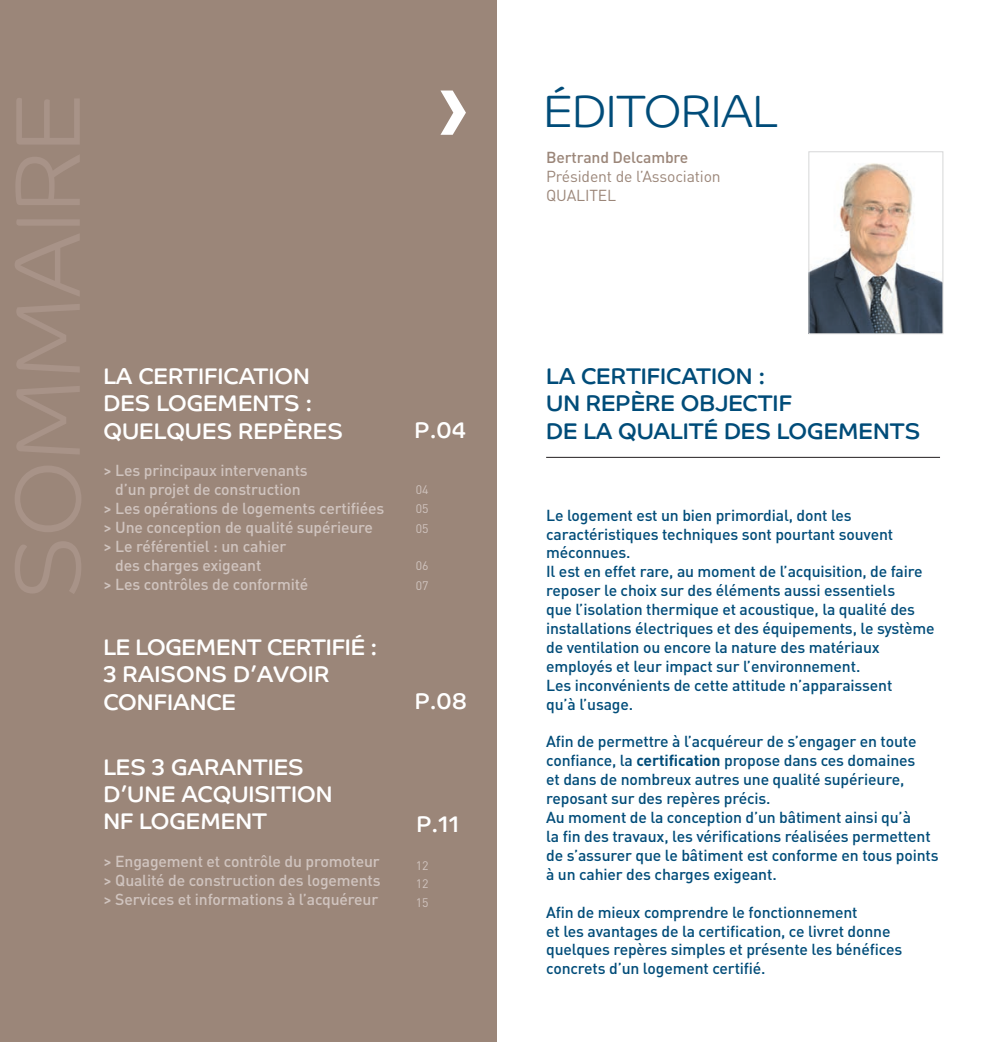
<style>
.page{position:relative;width:993px;height:1042px;background:#fff}
.page>*{position:absolute;margin:0;border:0;box-sizing:border-box;transform-origin:0 0}
.t1{font:300 45.5px "Co Headline";color:#004c79}
.t2{font:22.75px/27.3px "Co Headline";color:#fff}
.t3{font:22.75px/27.3px "Co Headline";color:#004c79}
.t4{font:500 15.75px/18.9px "DIN Pro";letter-spacing:-.01em;color:#004c79}
.t5{font:500 15.75px/18.9px "DIN Pro";letter-spacing:-.01em;color:#d0c4bf;text-align:justify}
.t6{font:15.75px/18.9px "DIN Pro";letter-spacing:-.01em;color:#9b8679}
.t7{font:500 15.75px "DIN Pro";letter-spacing:-.01em;color:#9b8679}
.t8{font:12.25px/19.8px "DIN Pro";letter-spacing:-.01em;color:#d0c4bf}
.s1{font-weight:700}
</style>
<div class="page">
<div style="left:0;top:0;width:496px;height:1042px;background:#9b8679"></div>
<hr style="left:546px;top:457px;width:393px;height:1px;background:#231f20">
<svg style="left:440px;top:91px;width:26px;height:44px"></svg>
<img style="left:810px;top:163px;width:131px;height:169px">
<div style="left:808px;top:151px;width:135px;height:183px;border:1px solid #d6d7d8"></div>
<h2 class="t2" style="left:103px;top:362px;width:241px">LA CERTIFICATION<br>DES LOGEMENTS :<br>QUELQUES REPÈRES</h2>
<p class="t5" style="left:103px;top:459px;width:206px">&gt; Les principaux intervenants</p>
<p class="t5" style="left:115px;top:478px;width:187px">d’un projet de construction</p>
<p class="t5" style="left:103px;top:497px;width:282px">&gt; Les opérations de logements certifiées</p>
<p class="t5" style="left:103px;top:516px;width:271px">&gt; Une conception de qualité supérieure</p>
<p class="t5" style="left:103px;top:535px;width:184px">&gt; Le référentiel : un cahier</p>
<p class="t5" style="left:115px;top:554px;width:148px">des charges exigeant</p>
<p class="t5" style="left:103px;top:573px;width:206px">&gt; Les contrôles de conformité</p>
<h2 class="t2" style="left:103px;top:633px;width:275px">LE LOGEMENT CERTIFIÉ :<br>3 RAISONS D’AVOIR<br>CONFIANCE</h2>
<h2 class="t2" style="left:103px;top:753px;width:227px">LES 3 GARANTIES<br>D’UNE ACQUISITION<br>NF LOGEMENT</h2>
<p class="t5" style="left:103px;top:850px;width:278px">&gt; Engagement et contrôle du promoteur &gt; Qualité de construction des logements &gt; Services et informations à l’acquéreur</p>
<h2 class="t2" style="left:414px;top:416px;width:53px">P.04</h2>
<p class="t8" style="left:416px;top:479px;width:14px">04</p>
<p class="t8" style="left:416px;top:497px;width:14px">05<br>05</p>
<p class="t8" style="left:416px;top:555px;width:14px">06</p>
<p class="t8" style="left:416px;top:574px;width:14px">07</p>
<h2 class="t2" style="left:414px;top:688px;width:54px">P.08</h2>
<h2 class="t2" style="left:416px;top:810px;width:45px">P.11</h2>
<p class="t8" style="left:416px;top:854px;width:14px">12</p>
<p class="t8" style="left:416px;top:873px;width:14px;line-height:18.7px">12<br>15</p>
<h1 class="t1" style="left:543px;top:84px;width:235px">ÉDITORIAL</h1>
<p class="t7" style="left:546px;top:145px;width:144px">Bertrand Delcambre</p>
<p class="t6" style="left:546px;top:165px;width:176px">Président de l’Association<br>QUALITEL</p>
<h2 class="t3" style="left:546px;top:362px;width:375px">LA CERTIFICATION :<br>UN REPÈRE OBJECTIF<br>DE LA QUALITÉ DES LOGEMENTS</h2>
<p class="t4" style="left:546px;top:504px;width:390px">Le logement est un bien primordial, dont les caractéristiques techniques sont pourtant souvent méconnues.<br>Il est en effet rare, au moment de l’acquisition, de faire reposer le choix sur des éléments aussi essentiels<br>que l’isolation thermique et acoustique, la qualité des installations électriques et des équipements, le système de ventilation ou encore la nature des matériaux employés et leur impact sur l’environnement.<br>Les inconvénients de cette attitude n’apparaissent<br>qu’à l’usage.</p>
<p class="t4" style="left:546px;top:730px;width:394px">Afin de permettre à l’acquéreur de s’engager en toute confiance, la <span class="s1">certification</span> propose dans ces domaines<br>et dans de nombreux autres une qualité supérieure, reposant sur des repères précis.<br>Au moment de la conception d’un bâtiment ainsi qu’à<br>la fin des travaux, les vérifications réalisées permettent de s’assurer que le bâtiment est conforme en tous points à un cahier des charges exigeant.</p>
<p class="t4" style="left:546px;top:901px;width:357px">Afin de mieux comprendre le fonctionnement<br>et les avantages de la certification, ce livret donne quelques repères simples et présente les bénéfices concrets d’un logement certifié.</p>
</div>
